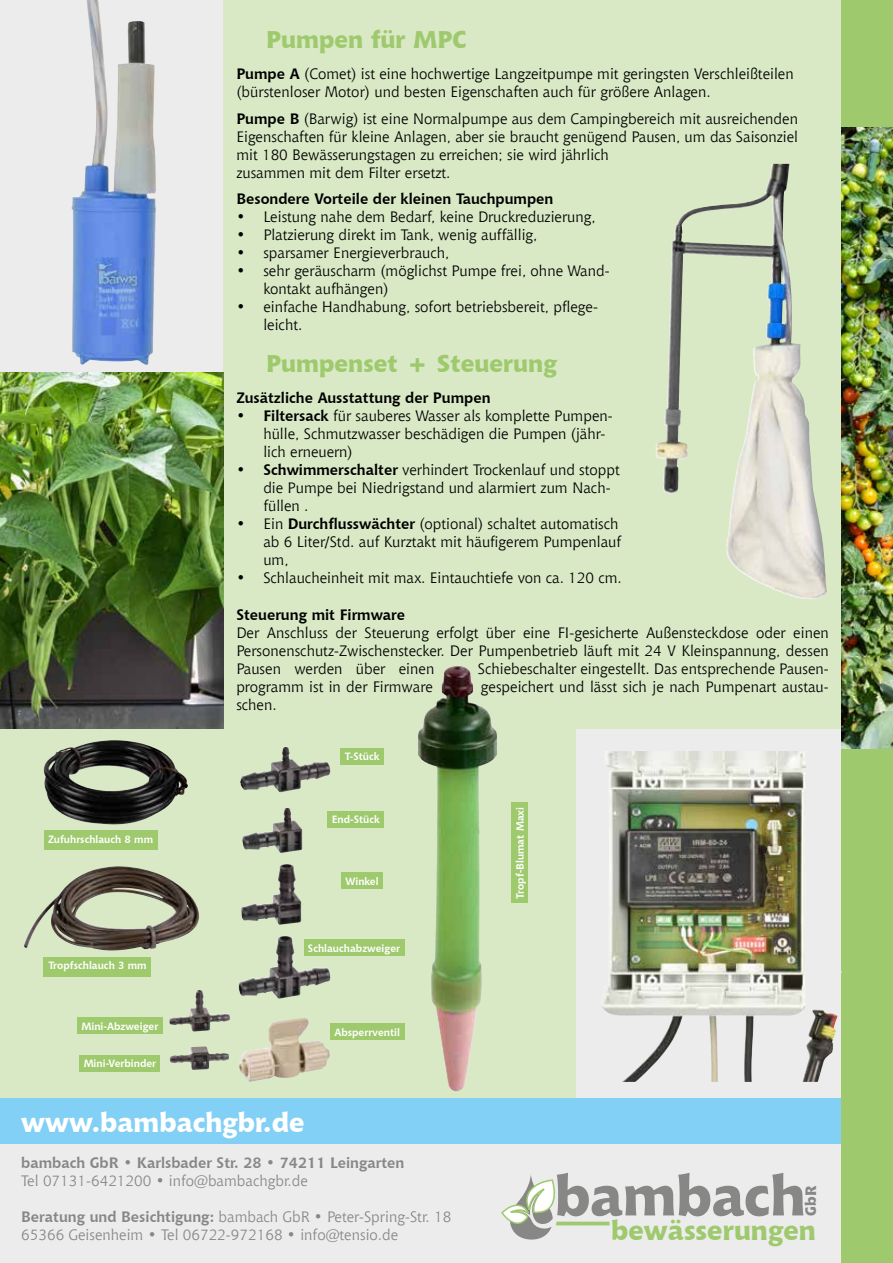
<style>
.page{position:relative;width:893px;height:1263px;background:#ececed}
.page>*{position:absolute;margin:0;border:0;box-sizing:border-box;transform-origin:0 0}
.t1{font:800 56.25px "Chianti BT";letter-spacing:-.01em;color:#878786}
.t2{font:800 27.15px "Chianti BT";color:#9ec96d}
.t3{font:800 27px "Chianti BT";color:#fff}
.t4{font:800 24px "Chianti BT";color:#9ec96d}
.t5{font:15px/18px "Chianti BT";color:#000}
.t6{font:15px/18px "Chianti BT";color:#878786}
.t7{font:700 15px "Chianti BT";color:#000}
.t8{font:700 15px "Chianti BT";color:#878786}
.t9{font:800 15px "Chianti BT";color:#878786}
.t10{font:700 10.5px "Chianti BT";color:#fff}
.s1{font-weight:700}
</style>
<div class="page">
<div style="left:224px;top:595px;width:618px;height:134px;background:#d9e9c5"></div>
<div style="left:224px;top:55px;width:618px;height:288px;background:#d9e9c5"></div>
<div style="left:224px;top:379px;width:618px;height:219px;background:#d9e9c5"></div>
<div style="left:0;top:729px;width:575px;height:370px;background:#d9e9c5"></div>
<div style="left:224px;top:339px;width:669px;height:43px;background:#d9e9c5"></div>
<div style="left:0;top:1099px;width:893px;height:45px;background:#82d0f5"></div>
<div style="left:224px;top:0;width:669px;height:61px;background:#d9e9c5"></div>
<svg style="left:501px;top:1174px;width:109px;height:65px"></svg>
<img style="left:238px;top:936px;width:92px;height:62px">
<img style="left:242px;top:808px;width:60px;height:45px">
<img style="left:241px;top:864px;width:60px;height:61px">
<img style="left:169px;top:990px;width:61px;height:41px">
<img style="left:170px;top:1046px;width:59px;height:24px">
<img style="left:239px;top:1018px;width:91px;height:64px">
<img style="left:240px;top:747px;width:90px;height:45px">
<div style="left:340px;top:748px;width:44px;height:17px;background:#9ec96d"></div>
<div style="left:327px;top:811px;width:57px;height:17px;background:#9ec96d"></div>
<div style="left:304px;top:939px;width:100px;height:17px;background:#9ec96d"></div>
<div style="left:512px;top:803px;width:16px;height:100px;background:#9ec96d"></div>
<div style="left:341px;top:873px;width:42px;height:16px;background:#9ec96d"></div>
<div style="left:330px;top:1023px;width:74px;height:17px;background:#9ec96d"></div>
<div style="left:77px;top:1017px;width:86px;height:17px;background:#9ec96d"></div>
<div style="left:79px;top:1055px;width:81px;height:16px;background:#9ec96d"></div>
<div style="left:842px;top:0;width:51px;height:1263px;background:#9ec96d"></div>
<img style="left:842px;top:128px;width:51px;height:620px">
<img style="left:418px;top:666px;width:79px;height:426px">
<img style="left:71px;top:0;width:85px;height:365px">
<img style="left:602px;top:751px;width:240px;height:331px">
<img style="left:656px;top:164px;width:116px;height:345px">
<img style="left:0;top:373px;width:223px;height:356px">
<img style="left:43px;top:740px;width:145px;height:85px">
<img style="left:24px;top:866px;width:175px;height:84px">
<div style="left:44px;top:830px;width:113px;height:20px;background:#9ec96d"></div>
<div style="left:44px;top:957px;width:107px;height:20px;background:#9ec96d"></div>
<h3 class="t4" style="left:266px;top:25px;width:202px">Pumpen für MPC</h3>
<p class="t5" style="left:236px;top:65px;width:559px"><span class="s1">Pumpe A</span> (Comet) ist eine hochwertige Langzeitpumpe mit geringsten Verschleißteilen (bürstenloser Motor) und besten Eigenschaften auch für größere Anlagen.</p>
<p class="t5" style="left:236px;top:110px;width:563px"><span class="s1">Pumpe B</span> (Barwig) ist eine Normalpumpe aus dem Campingbereich mit ausreichenden Eigenschaften für kleine Anlagen, aber sie braucht genügend Pausen, um das Saisonziel mit 180 Bewässerungstagen zu erreichen; sie wird jährlich<br>zusammen mit dem Filter ersetzt.</p>
<p class="t7" style="left:236px;top:190px;width:319px">Besondere Vorteile der kleinen Tauchpumpen</p>
<p class="t5" style="left:236px;top:208px;width:361px">• Leistung nahe dem Bedarf, keine Druckreduzierung,</p>
<p class="t5" style="left:236px;top:226px;width:303px">• Platzierung direkt im Tank, wenig auffällig,</p>
<p class="t5" style="left:236px;top:244px;width:215px">• sparsamer Energieverbrauch,</p>
<p class="t5" style="left:263px;top:262px;width:348px;text-indent:-27px">• sehr geräuscharm (möglichst Pumpe frei, ohne Wand&shy;kontakt aufhängen)</p>
<p class="t5" style="left:263px;top:298px;width:336px;text-indent:-27px">• einfache Handhabung, sofort betriebsbereit, pflege&shy;leicht.</p>
<h3 class="t4" style="left:266px;top:349px;width:293px">Pumpenset + Steuerung</h3>
<p class="t7" style="left:236px;top:389px;width:256px">Zusätzliche Ausstattung der Pumpen</p>
<p class="t5" style="left:263px;top:407px;width:351px;text-indent:-27px"><span class="s1">• Filtersack</span> für sauberes Wasser als komplette Pumpen&shy;hülle, Schmutzwasser beschädigen die Pumpen (jähr&shy;lich erneuern)</p>
<p class="t5" style="left:263px;top:461px;width:358px;text-indent:-27px"><span class="s1">• Schwimmerschalter</span> verhindert Trockenlauf und stoppt die Pumpe bei Niedrigstand und alarmiert zum Nach&shy;füllen .</p>
<p class="t5" style="left:263px;top:515px;width:359px;text-indent:-27px">• Ein <span class="s1">Durchflusswächter</span> (optional) schaltet automatisch ab 6 Liter/Std. auf Kurztakt mit häufigerem Pumpenlauf um,</p>
<p class="t5" style="left:236px;top:569px;width:387px">• Schlaucheinheit mit max. Eintauchtiefe von ca. 120 cm.</p>
<p class="t7" style="left:236px;top:605px;width:170px">Steuerung mit Firmware</p>
<p class="t5" style="left:236px;top:623px;width:594px;text-align:justify">Der Anschluss der Steuerung erfolgt über eine FI-gesicherte Außensteckdose oder einen Personenschutz-Zwischenstecker. Der Pumpenbetrieb läuft mit 24 V Kleinspannung, dessen Pausen werden über einen</p>
<p class="t5" style="left:478px;top:659px;width:352px">Schiebeschalter eingestellt. Das entsprechende Pausen-</p>
<p class="t5" style="left:236px;top:677px;width:198px">programm ist in der Firmware</p>
<p class="t5" style="left:481px;top:677px;width:350px">gespeichert und lässt sich je nach Pumpenart austau-</p>
<p class="t5" style="left:236px;top:695px;width:42px">schen.</p>
<p class="t10" style="left:345px;top:750px;width:36px">T-Stück</p>
<p class="t10" style="left:48px;top:832px;width:107px">Zufuhrschlauch 8 mm</p>
<p class="t10" style="left:48px;top:959px;width:100px">Tropfschlauch 3 mm</p>
<p class="t10" style="left:82px;top:1019px;width:78px">Mini-Abzweiger</p>
<p class="t10" style="left:84px;top:1057px;width:74px">Mini-Verbinder</p>
<p class="t10" style="left:332px;top:813px;width:50px">End-Stück</p>
<p class="t10" style="left:346px;top:875px;width:35px">Winkel</p>
<p class="t10" style="left:308px;top:941px;width:94px">Schlauchabzweiger</p>
<p class="t10" style="left:334px;top:1025px;width:67px">Absperrventil</p>
<h3 class="t3" style="left:21px;top:1106px;width:285px">www.bambachgbr.de</h3>
<p class="t8" style="left:21px;top:1153px;width:385px">bambach GbR • Karlsbader Str. 28 • 74211 Leingarten</p>
<p class="t6" style="left:21px;top:1172px;width:288px">Tel 07131-6421200 • info@bambachgbr.de</p>
<p class="t6" style="left:21px;top:1208px;width:432px"><span class="s1">Beratung und Besichtigung:</span> bambach GbR <span class="s1">•</span> Peter-Spring-Str. 18<br>65366 Geisenheim <span class="s1">•</span> Tel 06722-972168 <span class="s1">•</span> info@tensio.de</p>
<p class="t10" style="left:514px;top:899px;width:93px;rotate:-90deg">Tropf-Blumat Maxi</p>
<h1 class="t1" style="left:555px;top:1161px;width:253px">bambach</h1>
<h2 class="t2" style="left:611px;top:1214px;width:206px">bewässerungen</h2>
<p class="t9" style="left:802px;top:1216px;width:31px;rotate:-90deg">GbR</p>
</div>
